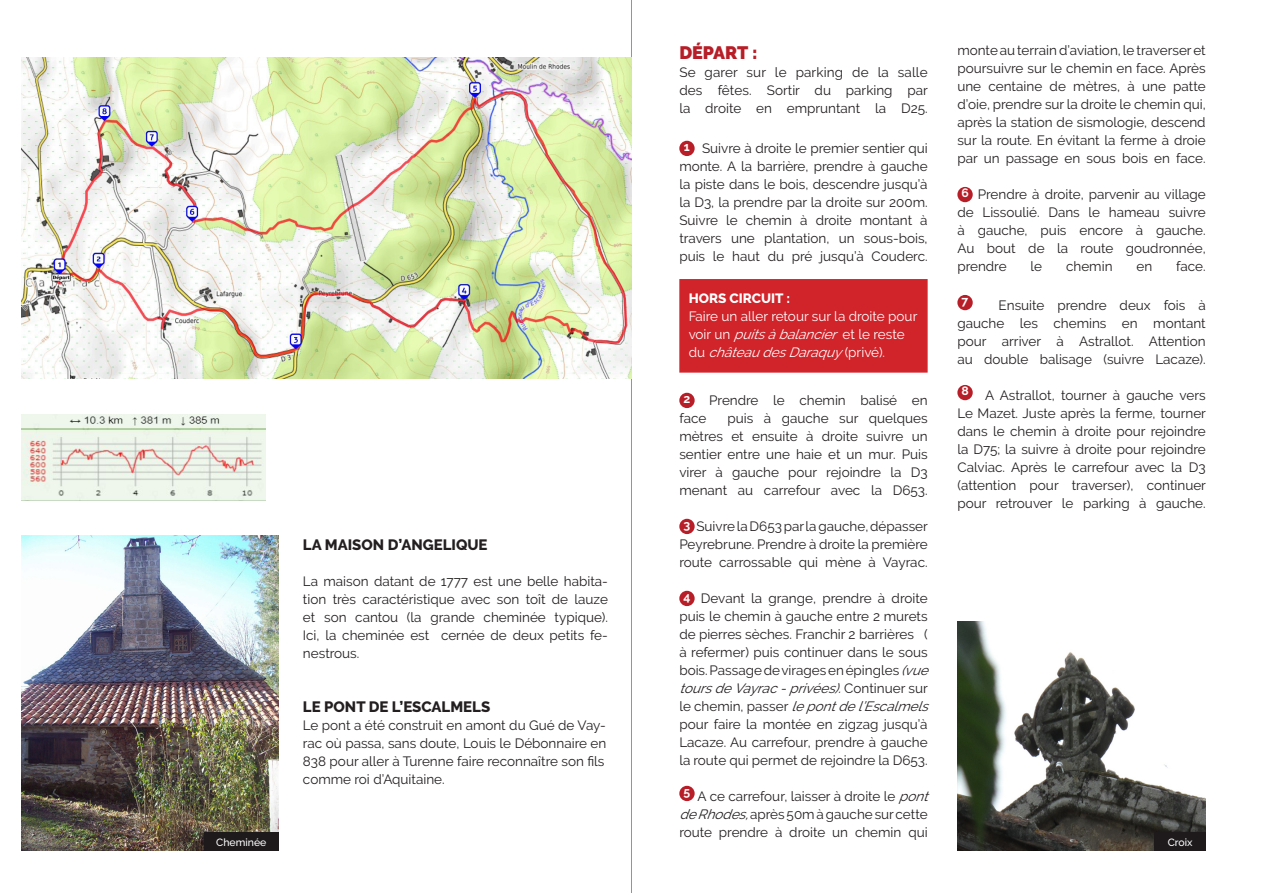
<style>
.page{position:relative;width:1263px;height:893px;background:#fff}
.page>*{position:absolute;margin:0;border:0;box-sizing:border-box;transform-origin:0 0}
.t1{font:900 18px "Raleway";color:#b71e27}
.t2{font:800 15px "Raleway";color:#231f20}
.t3{font:13.5px/18px "Raleway";color:#231f20;text-align:justify}
.t4{font:13.5px/18px "Raleway";color:#fff}
.t5{font:800 13.5px "Raleway";color:#fff}
.t6{font:700 12.15px "Raleway";color:#fff}
.t7{font:500 10.5px "Raleway";color:#fff}
.s1{font-style:italic}
</style>
<div class="page">
<div style="left:679px;top:141px;width:16px;height:15px;background:#b71e27;border-radius:50%"></div>
<div style="left:679px;top:279px;width:249px;height:94px;background:#d1232a;border:2px solid #d1232a"></div>
<div style="left:679px;top:393px;width:16px;height:15px;background:#b71e27;border-radius:50%"></div>
<div style="left:679px;top:519px;width:16px;height:15px;background:#b71e27;border-radius:50%"></div>
<div style="left:679px;top:591px;width:16px;height:15px;background:#b71e27;border-radius:50%"></div>
<div style="left:679px;top:786px;width:16px;height:15px;background:#b71e27;border-radius:50%"></div>
<div style="left:957px;top:187px;width:16px;height:15px;background:#b71e27;border-radius:50%"></div>
<div style="left:957px;top:295px;width:16px;height:15px;background:#b71e27;border-radius:50%"></div>
<div style="left:957px;top:385px;width:16px;height:15px;background:#b71e27;border-radius:50%"></div>
<img style="left:21px;top:536px;width:258px;height:314px">
<hr style="left:631px;top:0;width:1px;height:893px;background:#939598">
<div style="left:204px;top:832px;width:75px;height:18px;background:#1e1a1b"></div>
<img style="left:957px;top:622px;width:249px;height:228px">
<div style="left:1154px;top:832px;width:52px;height:18px;background:#1e1a1b"></div>
<img style="left:21px;top:415px;width:245px;height:86px">
<img style="left:21px;top:57px;width:610px;height:321px">
<p class="t1" style="left:679px;top:43px;width:80px">DÉPART :</p>
<p class="t3" style="left:679px;top:64px;width:250px">Se garer sur le parking de la salle des fêtes. Sortir du parking par la droite en empruntant la D25.</p>
<p class="t6" style="left:684px;top:140px;width:8px">1</p>
<p class="t3" style="left:679px;top:139px;width:250px;text-indent:23px">Suivre à droite le premier sentier qui monte. A la barrière, prendre à gauche la piste dans le bois, descendre jusqu’à la D3, la prendre par la droite sur 200m.<br>Suivre le chemin à droite montant à travers une plantation, un sous-bois, puis le haut du pré jusqu’à Couderc.</p>
<p class="t3" style="left:957px;top:41px;width:250px">monte au terrain d’aviation, le traverser et poursuivre sur le chemin en face. Après une centaine de mètres, à une patte d’oie, prendre sur la droite le chemin qui, après la station de sismologie, descend sur la route. En évitant la ferme à droie par un passage en sous bois en face.</p>
<p class="t6" style="left:961px;top:186px;width:9px">6</p>
<p class="t3" style="left:957px;top:185px;width:250px;text-indent:20px">Prendre à droite, parvenir au village de Lissoulié. Dans le hameau suivre à gauche, puis encore à gauche.<br>Au bout de la route goudronnée, prendre</p>
<p class="t3" style="left:1030px;top:257px;width:13px">le</p>
<p class="t3" style="left:1066px;top:257px;width:48px">chemin</p>
<p class="t3" style="left:1136px;top:257px;width:17px">en</p>
<p class="t3" style="left:1176px;top:257px;width:31px">face.</p>
<p class="t5" style="left:689px;top:290px;width:103px">HORS CIRCUIT :</p>
<p class="t4" style="left:689px;top:307px;width:230px">Faire un aller retour sur la droite pour v o i r u n <span class="s1">puitsàbalancier</span> e t l e r e s t e<br>d u <span class="s1">châteaudesDaraquy</span>( p r i v é ) .</p>
<p class="t6" style="left:962px;top:294px;width:8px">7</p>
<p class="t3" style="left:957px;top:296px;width:250px;text-indent:41px">Ensuite prendre deux fois à gauche les chemins en montant pour arriver à Astrallot. Attention au double balisage (suivre Lacaze).</p>
<p class="t6" style="left:961px;top:384px;width:9px">8</p>
<p class="t3" style="left:957px;top:386px;width:250px;text-indent:28px">A Astrallot, tourner à gauche vers Le Mazet. Juste après la ferme, tourner dans le chemin à droite pour rejoindre la D75; la suivre à droite pour rejoindre Calviac. Après le carrefour avec la D3 (attention pour traverser), continuer pour retrouver le parking à gauche.</p>
<p class="t6" style="left:683px;top:392px;width:8px">2</p>
<p class="t3" style="left:709px;top:391px;width:220px">Prendre le chemin balisé en</p>
<p class="t3" style="left:679px;top:409px;width:28px">face</p>
<p class="t3" style="left:679px;top:409px;width:250px;text-indent:48px">puis à gauche sur quelques mètres et ensuite à droite suivre un sentier entre une haie et un mur. Puis virer à gauche pour rejoindre la D3 menant au carrefour avec la D653.</p>
<p class="t6" style="left:684px;top:518px;width:8px">3</p>
<p class="t3" style="left:679px;top:517px;width:250px;text-indent:17px">Suivre la D653 par la gauche, dépasser Peyrebrune. Prendre à droite la première route carrossable qui mène à Vayrac.</p>
<p class="t6" style="left:683px;top:590px;width:8px">4</p>
<p class="t2" style="left:303px;top:536px;width:186px">LA MAISON D’ANGELIQUE</p>
<p class="t3" style="left:303px;top:572px;width:306px">La maison datant de 1777 est une belle habita&shy;tion très caractéristique avec son toît de lauze et son cantou (la grande cheminée typique).</p>
<p class="t3" style="left:303px;top:626px;width:306px">Ici, la cheminée est cernée de deux petits fe&shy;nestrous.</p>
<p class="t3" style="left:679px;top:589px;width:255px;text-align:left;text-indent:22px">Devant la grange, prendre à droite puis le chemin à gauche entre 2 murets de pierres sèches. Franchir 2 barrières ( à refermer) puis continuer dans le sous bois. Passage de virages en épingles <span class="s1">(vue toursdeVayrac-privées).</span>C o n t i n u e r s u r l e c h e m i n , p a s s e r <span class="s1">lepontdel’Escalmels </span>pour faire la montée en zigzag jusqu’à Lacaze. Au carrefour, prendre à gauche la route qui permet de rejoindre la D653.</p>
<p class="t6" style="left:684px;top:785px;width:8px">5</p>
<p class="t2" style="left:303px;top:698px;width:189px">LE PONT DE L’ESCALMELS</p>
<p class="t3" style="left:303px;top:716px;width:305px;text-align:left">Le pont a été construit en amont du Gué de Vay&shy;rac où passa, sans doute, Louis le Débonnaire en 838 pour aller à Turenne faire reconnaître son fils comme roi d’Aquitaine.</p>
<p class="t3" style="left:679px;top:787px;width:255px;text-align:left;text-indent:18px">A ce carrefour, laisser à droite le <span class="s1">pont deRhodes,</span>après 50m à gauche sur cette route prendre à droite un chemin qui</p>
<p class="t7" style="left:216px;top:836px;width:52px">Cheminée</p>
<p class="t7" style="left:1168px;top:836px;width:26px">Croix</p>
</div>
